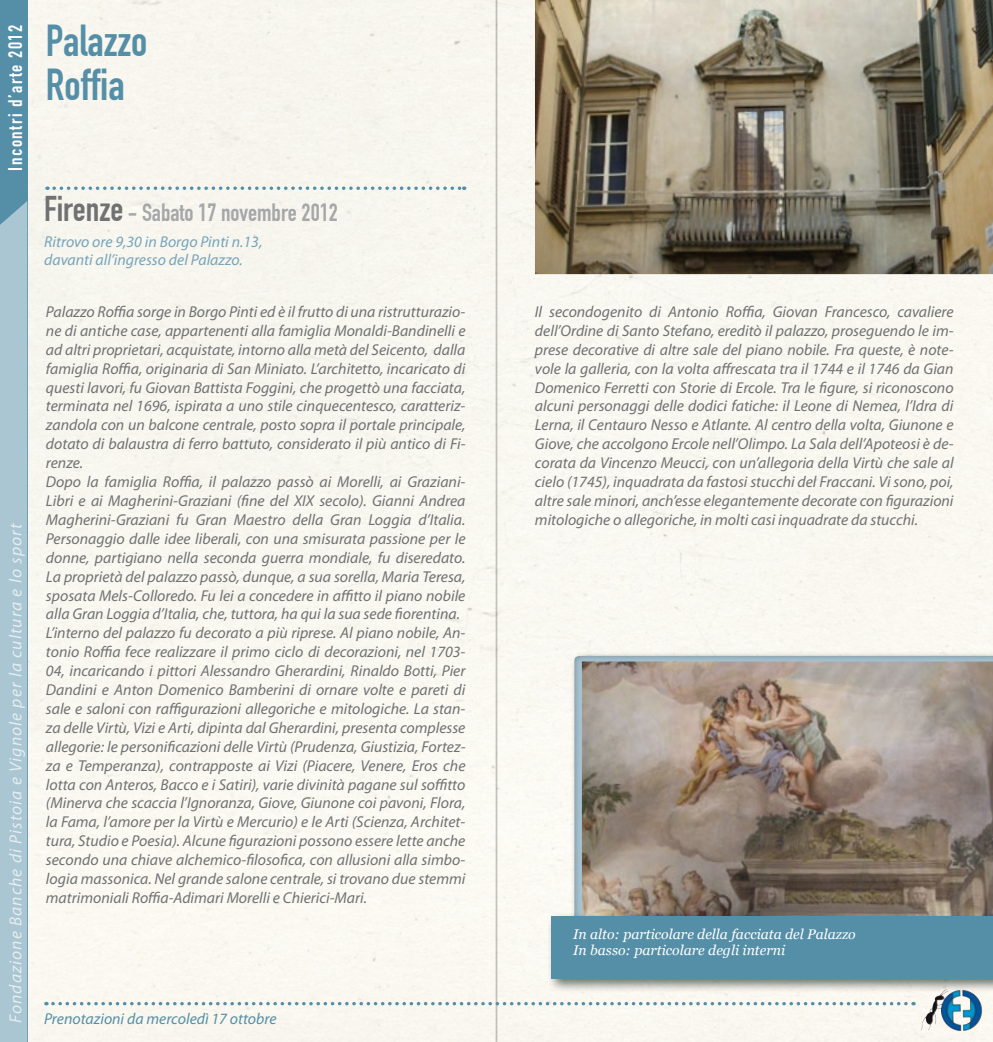
<style>
.page{position:relative;width:993px;height:1042px;background:#fff}
.page>*{position:absolute;margin:0;border:0;box-sizing:border-box;transform-origin:0 0}
.t1{font:43.75px/43.8px "DIN Engschrift";color:#558fa7}
.t2{font:24.5px "DIN Engschrift";color:#a6a7a9}
.t3{font:19.25px "DIN Engschrift";letter-spacing:.08em;color:#fff}
.t4{font:italic 17.5px "Myriad Pro";letter-spacing:.06em;color:#fff}
.t5{font:italic 15.75px/18.9px "Myriad Pro";color:#707172}
.t6{font:italic 15.75px/18.9px "Myriad Pro";color:#77a4b9}
.t7{font:italic 15.75px "Myriad Pro";color:#558fa7}
.t8{font:italic 14px/15.8px "Georgia";color:#fff}
.s1{font-size:35px;color:#707172}
</style>
<div class="page">
<div style="left:28px;top:0;width:964px;height:1042px;background:#f9f7f0"></div>
<div style="left:0;top:0;width:28px;height:1042px;background:#558fa7"></div>
<svg style="left:54px;top:186px;width:410px;height:4px"></svg>
<img style="left:535px;top:0;width:457px;height:274px">
<div style="left:572px;top:653px;width:420px;height:277px;background:#000;opacity:.39"></div>
<svg style="left:53px;top:1002px;width:860px;height:3px"></svg>
<svg style="left:934px;top:993px;width:12px;height:7px"></svg>
<div style="left:0;top:201px;width:27px;height:841px;background:#a9c6d2"></div>
<img style="left:581px;top:661px;width:411px;height:251px">
<div style="left:546px;top:912px;width:446px;height:81px;background:#000;opacity:.56"></div>
<div style="left:551px;top:916px;width:441px;height:62px;background:#558fa7"></div>
<p class="t3" style="left:4px;top:170px;width:147px;rotate:-90deg">Incontri d’arte 2012</p>
<p class="t4" style="left:5px;top:1023px;width:501px;rotate:-90deg">Fondazione Banche di Pistoia e Vignole per la cultura e lo sport</p>
<h1 class="t1" style="left:46px;top:19px;width:103px">Palazzo<br>Roffia</h1>
<h2 class="t2" style="left:44px;top:198px;width:295px"><span class="s1">Firenze</span> - Sabato 17 novembre 2012</h2>
<p class="t6" style="left:44px;top:231px;width:219px">Ritrovo ore 9,30 in Borgo Pinti n.13, davanti all’ingresso del Palazzo.</p>
<p class="t5" style="left:46px;top:302px;width:421px">Palazzo Roffia sorge in Borgo Pinti ed è il frutto di una ristrutturazio&shy;ne di antiche case, appartenenti alla famiglia Monaldi-Bandinelli e ad altri proprietari, acquistate, intorno alla metà del Seicento, dalla famiglia Roffia, originaria di San Miniato. L’architetto, incaricato di questi lavori, fu Giovan Battista Foggini, che progettò una facciata, terminata nel 1696, ispirata a uno stile cinquecentesco, caratteriz&shy;zandola con un balcone centrale, posto sopra il portale principale, dotato di balaustra di ferro battuto, considerato il più antico di Fi&shy;renze.<br>Dopo la famiglia Roffia, il palazzo passò ai Morelli, ai Graziani-Libri e ai Magherini-Graziani (fine del XIX secolo). Gianni Andrea Magherini-Graziani fu Gran Maestro della Gran Loggia d’Italia.<br>Personaggio dalle idee liberali, con una smisurata passione per le donne, partigiano nella seconda guerra mondiale, fu diseredato.<br>La proprietà del palazzo passò, dunque, a sua sorella, Maria Teresa, sposata Mels-Colloredo. Fu lei a concedere in affitto il piano nobile alla Gran Loggia d’Italia, che, tuttora, ha qui la sua sede fiorentina.<br>L’interno del palazzo fu decorato a più riprese. Al piano nobile, An&shy;tonio Roffia fece realizzare il primo ciclo di decorazioni, nel 1703- 04, incaricando i pittori Alessandro Gherardini, Rinaldo Botti, Pier Dandini e Anton Domenico Bamberini di ornare volte e pareti di sale e saloni con raffigurazioni allegoriche e mitologiche. La stan&shy;za delle Virtù, Vizi e Arti, dipinta dal Gherardini, presenta complesse allegorie: le personificazioni delle Virtù (Prudenza, Giustizia, Fortez&shy;za e Temperanza), contrapposte ai Vizi (Piacere, Venere, Eros che lotta con Anteros, Bacco e i Satiri), varie divinità pagane sul soffitto (Minerva che scaccia l’Ignoranza, Giove, Giunone coi pavoni, Flora, la Fama, l’amore per la Virtù e Mercurio) e le Arti (Scienza, Architet&shy;tura, Studio e Poesia). Alcune figurazioni possono essere lette anche secondo una chiave alchemico-filosofica, con allusioni alla simbo&shy;logia massonica. Nel grande salone centrale, si trovano due stemmi matrimoniali Roffia-Adimari Morelli e Chierici-Mari.</p>
<p class="t5" style="left:535px;top:302px;width:420px;text-align:justify">Il secondogenito di Antonio Roffia, Giovan Francesco, cavaliere dell’Ordine di Santo Stefano, ereditò il palazzo, proseguendo le im&shy;prese decorative di altre sale del piano nobile. Fra queste, è note&shy;vole la galleria, con la volta affrescata tra il 1744 e il 1746 da Gian Domenico Ferretti con Storie di Ercole. Tra le figure, si riconoscono alcuni personaggi delle dodici fatiche: il Leone di Nemea, l’Idra di Lerna, il Centauro Nesso e Atlante. Al centro della volta, Giunone e Giove, che accolgono Ercole nell’Olimpo. La Sala dell’Apoteosi è de&shy;corata da Vincenzo Meucci, con un’allegoria della Virtù che sale al cielo (1745), inquadrata da fastosi stucchi del Fraccani. Vi sono, poi, altre sale minori, anch’esse elegantemente decorate con figurazioni mitologiche o allegoriche, in molti casi inquadrate da stucchi.</p>
<p class="t7" style="left:44px;top:1009px;width:234px">Prenotazioni da mercoledì 17 ottobre</p>
<p class="t8" style="left:573px;top:926px;width:284px">In alto: particolare della facciata del Palazzo<br>In basso: particolare degli interni</p>
</div>
